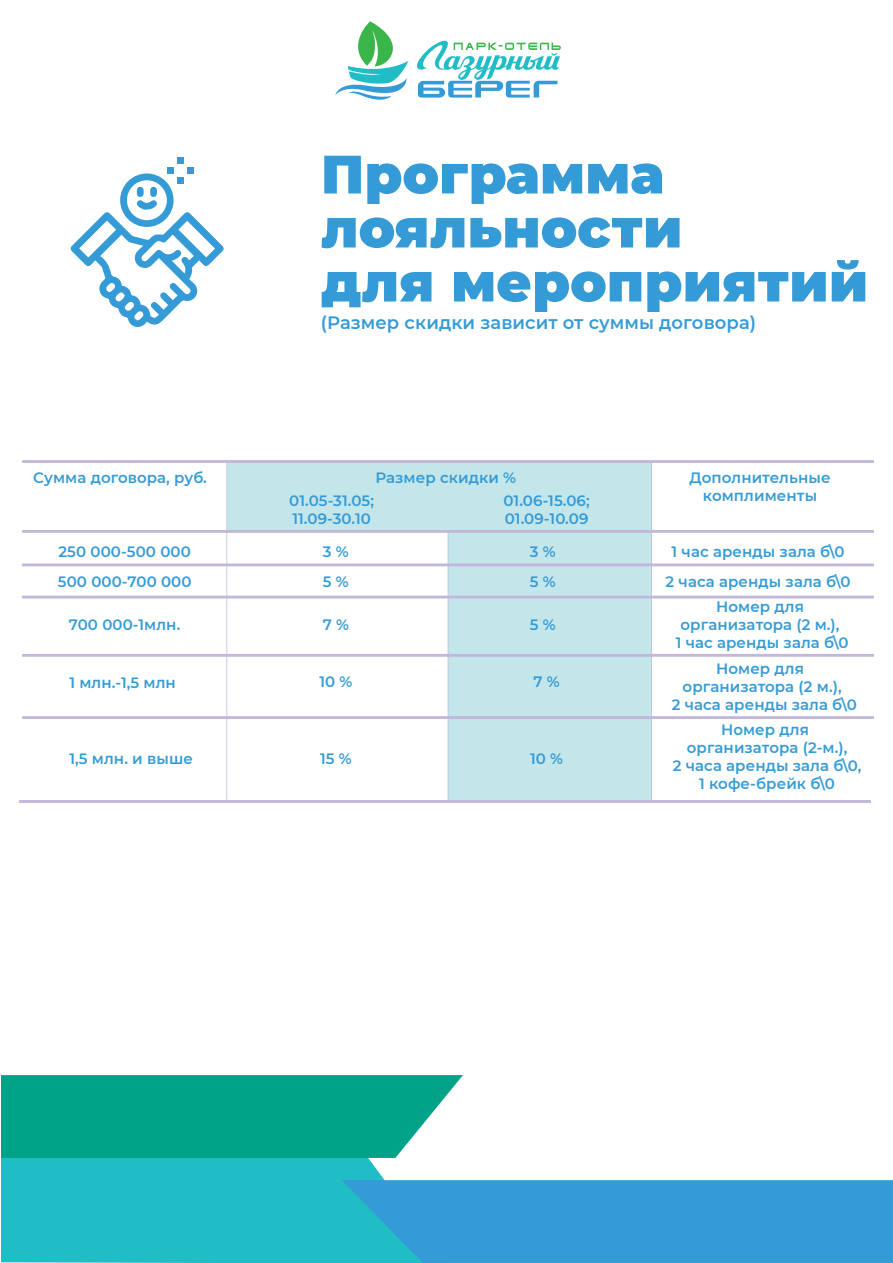
<style>
.page{position:relative;width:893px;height:1263px;background:#fff}
.page>*{position:absolute;margin:0;border:0;box-sizing:border-box;transform-origin:0 0}
.t1{font:900 54px/54px "Montserrat";letter-spacing:.005em;color:#359bd6}
.t2{font:600 18px "Montserrat";letter-spacing:.005em;color:#359bd6}
.t3{font:600 15px/18px "Montserrat";letter-spacing:.005em;color:#359bd6;text-align:center}
</style>
<div class="page">
<svg style="left:335px;top:21px;width:226px;height:79px"></svg>
<div style="left:177px;top:157px;width:7px;height:6px;background:#359bd6"></div>
<svg style="left:70px;top:167px;width:154px;height:160px"></svg>
<div style="left:1px;top:1158px;width:384px;height:105px;background:#21bdc6"></div>
<svg style="left:1px;top:1075px;width:462px;height:83px;background:#12a890"></svg>
<svg style="left:342px;top:1180px;width:551px;height:83px;background:#339dd4"></svg>
<div style="left:448px;top:531px;width:203px;height:270px;background:#c3e6eb"></div>
<div style="left:227px;top:461px;width:424px;height:70px;background:#c3e6eb"></div>
<svg style="left:22px;top:563px;width:852px;height:3px;background:#c9c1de"></svg>
<hr style="left:22px;top:596px;width:852px;height:2px;background:#c2b7d9">
<svg style="left:22px;top:654px;width:852px;height:3px;background:#c6bcdb"></svg>
<svg style="left:22px;top:716px;width:852px;height:3px;background:#c4bada"></svg>
<hr style="left:19px;top:800px;width:852px;height:3px;background:#c3b8da">
<hr style="left:22px;top:460px;width:852px;height:3px;background:#c6bcdb">
<svg style="left:22px;top:530px;width:852px;height:3px;background:#c4bada"></svg>
<hr style="left:226px;top:460px;width:1px;height:341px;background:#c2b7d9">
<hr style="left:651px;top:461px;width:1px;height:341px;background:#c2b7d9">
<hr style="left:448px;top:530px;width:1px;height:273px;background:#c2b7d9">
<h1 class="t1" style="left:321px;top:144px;width:549px">Программа лояльности<br>для мероприятий</h1>
<p class="t2" style="left:321px;top:309px;width:437px">(Размер скидки зависит от суммы договора)</p>
<p class="t3" style="left:33px;top:468px;width:175px">Сумма договора, руб.</p>
<p class="t3" style="left:376px;top:468px;width:142px">Размер скидки %</p>
<p class="t3" style="left:690px;top:468px;width:142px">Дополнительные</p>
<p class="t3" style="left:289px;top:491px;width:86px">01.05-31.05;</p>
<p class="t3" style="left:703px;top:486px;width:116px">комплименты</p>
<p class="t3" style="left:292px;top:509px;width:80px">11.09-30.10</p>
<p class="t3" style="left:503px;top:491px;width:88px;text-align:left">01.06-15.06;<br>01.09-10.09</p>
<p class="t3" style="left:58px;top:535px;width:135px;line-height:30.5px;text-align:left">250 000-500 000<br>500 000-700 000</p>
<p class="t3" style="left:69px;top:615px;width:113px">700 000-1млн.</p>
<p class="t3" style="left:69px;top:673px;width:108px">1 млн.-1,5 млн</p>
<p class="t3" style="left:69px;top:749px;width:125px">1,5 млн. и выше</p>
<p class="t3" style="left:530px;top:542px;width:27px">3 %</p>
<p class="t3" style="left:666px;top:536px;width:187px;line-height:30.3px">1 час аренды зала б\0<br>2 часа аренды зала б\0</p>
<p class="t3" style="left:676px;top:597px;width:175px">Номер для организатора (2 м.),<br>1 час аренды зала б\0</p>
<p class="t3" style="left:672px;top:659px;width:187px">Номер для организатора (2 м.),<br>2 часа аренды зала б\0</p>
<p class="t3" style="left:673px;top:719px;width:190px">Номер для организатора (2-м.),<br>2 часа аренды зала б\0,<br>1 кофе-брейк б\0</p>
<p class="t3" style="left:323px;top:535px;width:27px;line-height:30.5px;text-align:left">3 %<br>5 %</p>
<p class="t3" style="left:323px;top:615px;width:28px">7 %</p>
<p class="t3" style="left:530px;top:572px;width:27px">5 %</p>
<p class="t3" style="left:530px;top:615px;width:27px">5 %</p>
<p class="t3" style="left:319px;top:672px;width:35px">10 %</p>
<p class="t3" style="left:533px;top:672px;width:28px">7 %</p>
<p class="t3" style="left:320px;top:749px;width:33px">15 %</p>
<p class="t3" style="left:530px;top:749px;width:35px">10 %</p>
</div>
